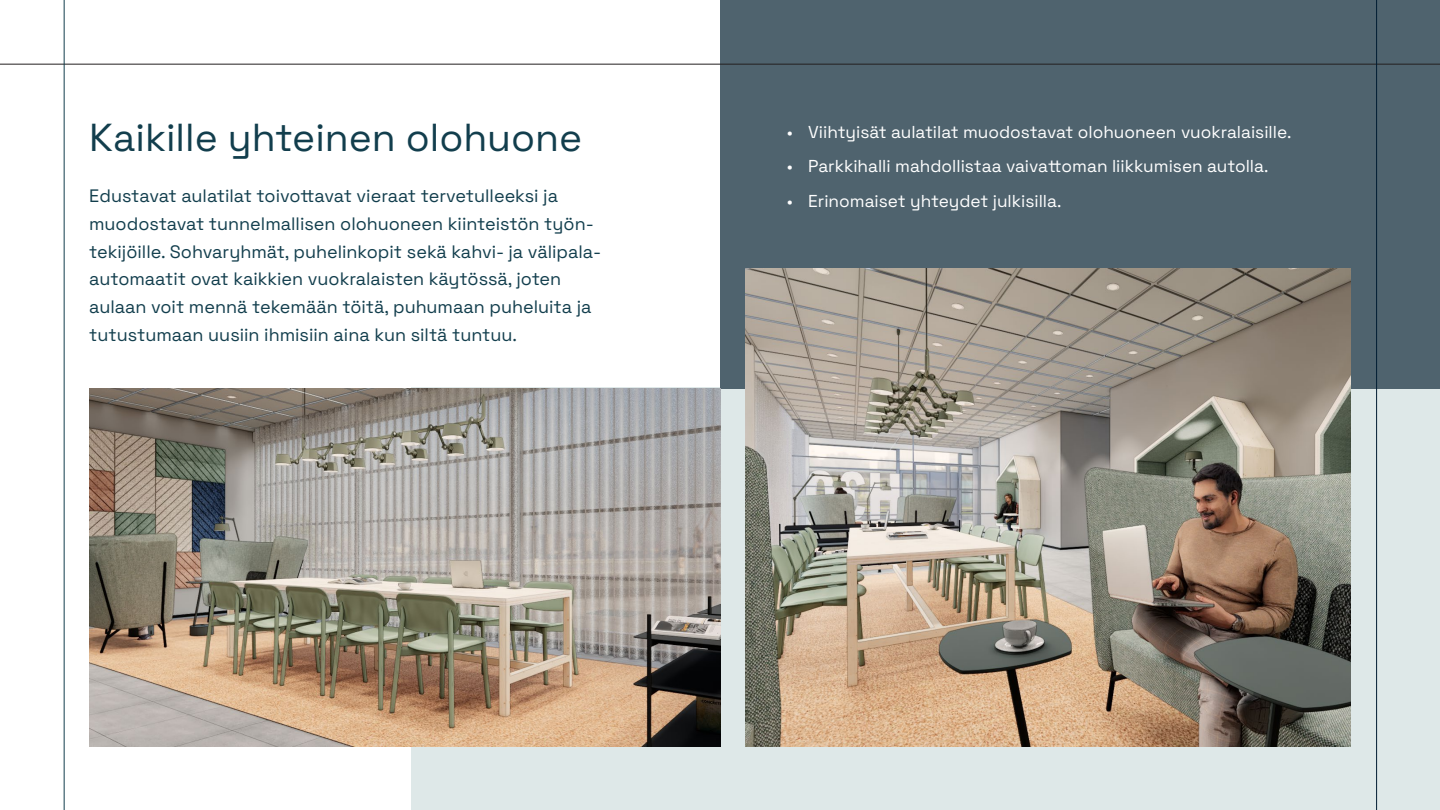
<style>
.page{position:relative;width:1440px;height:810px;background:#fff}
.page>*{position:absolute;margin:0;border:0;box-sizing:border-box;transform-origin:0 0}
.pääotsikko{font:39px "Space Grotesk";color:#123e4d}
.ingressi{font:18px/27.8px "Space Grotesk";color:#123e4d}
.bullet{font:17.25px "Space Grotesk";color:#fff}
</style>
<div class="page">
<div style="left:411px;top:387px;width:1029px;height:423px;background:#dee8e8"></div>
<div style="left:720px;top:0;width:720px;height:389px;background:#4f636e"></div>
<hr style="left:0;top:64px;width:1440px;height:1px;background:#231f20">
<hr style="left:64px;top:0;width:1px;height:810px;background:#123e4d">
<hr style="left:1376px;top:0;width:1px;height:810px;background:#001c32">
<img style="left:89px;top:389px;width:631px;height:357px">
<img style="left:746px;top:269px;width:605px;height:477px">
<p class="pääotsikko" style="left:89px;top:108px;width:494px">Kaikille yhteinen olohuone</p>
<p class="ingressi" style="left:89px;top:181px;width:513px">Edustavat aulatilat toivottavat vieraat tervetulleeksi ja muodostavat tunnelmallisen olohuoneen kiinteistön työn&shy;tekijöille. Sohvaryhmät, puhelinkopit sekä kahvi- ja välipala&shy;automaatit ovat kaikkien vuokralaisten käytössä, joten aulaan voit mennä tekemään töitä, puhumaan puheluita ja tutustumaan uusiin ihmisiin aina kun siltä tuntuu.</p>
<p class="bullet" style="left:787px;top:119px;width:506px">• Viihtyisät aulatilat muodostavat olohuoneen vuokralaisille.</p>
<p class="bullet" style="left:787px;top:153px;width:483px">• Parkkihalli mahdollistaa vaivattoman liikkumisen autolla.</p>
<p class="bullet" style="left:787px;top:188px;width:276px">• Erinomaiset yhteydet julkisilla.</p>
</div>
